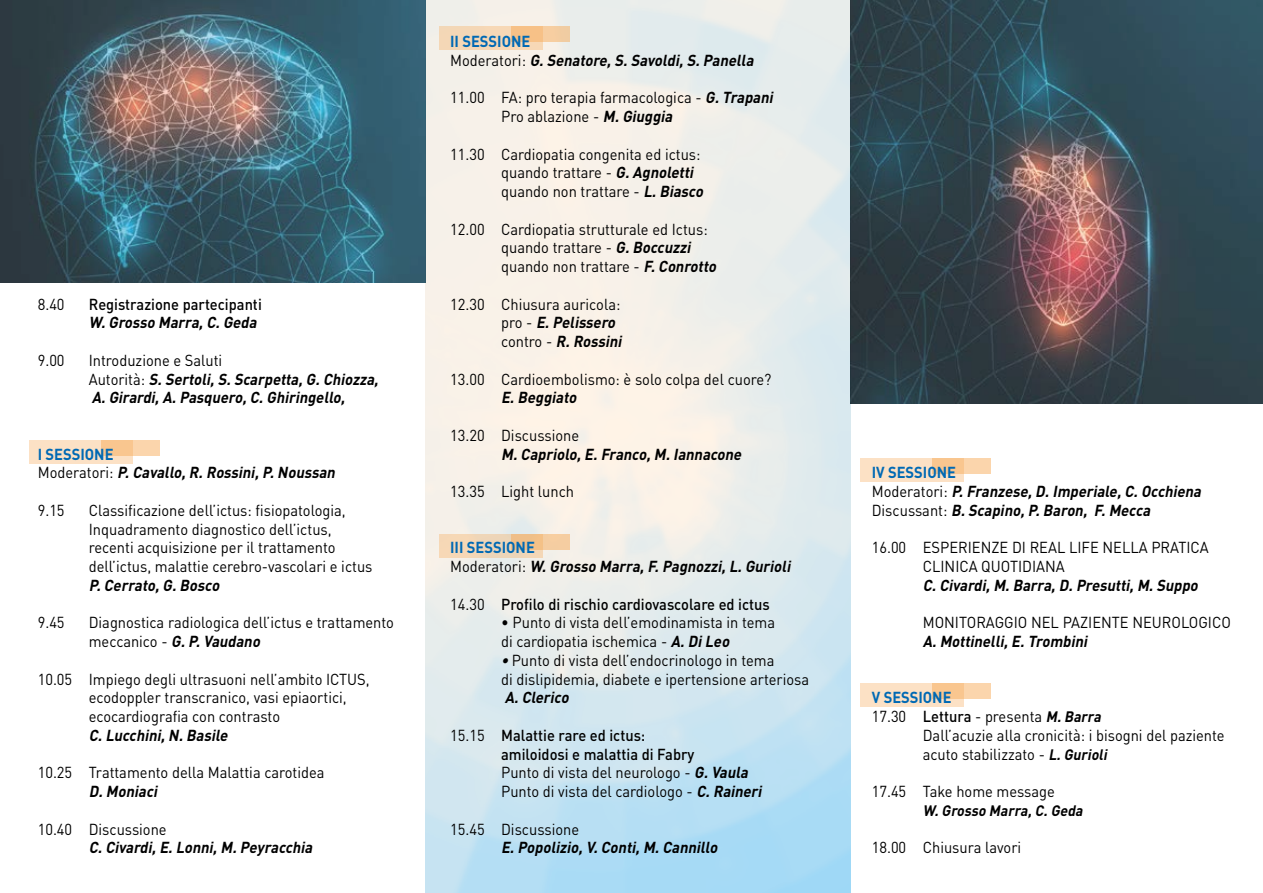
<style>
.page{position:relative;width:1263px;height:893px;background:#fff}
.page>*{position:absolute;margin:0;border:0;box-sizing:border-box;transform-origin:0 0}
.t1{font:15.75px/18.8px "DIN";color:#000;scale:.93 1}
.t2{font:italic 700 15.75px/18.8px "DIN";color:#000;scale:.93 1}
.t3{font:500 15.75px "DIN";color:#000;scale:.93 1}
.t4{font:700 15.75px "DIN";color:#0069b4;scale:.93 1}
.t5{font:italic 700 15px "DIN";color:#000;scale:.93 1}
.s1{font-weight:400;font-style:normal}
.s2{font-style:normal;color:#0069b4}
.s3{font-weight:700;font-style:italic}
.s4{font-weight:400}
.s5{font-weight:500}
.s6{font-weight:700;font-style:italic;font-size:15px}
</style>
<div class="page">
<img style="left:425px;top:0;width:425px;height:893px">
<div style="left:439px;top:27px;width:104px;height:23px;background:#f4d7b6"></div>
<svg style="left:511px;top:27px;width:58px;height:15px"></svg>
<div style="left:439px;top:535px;width:104px;height:23px;background:#f3d7b7"></div>
<svg style="left:511px;top:535px;width:58px;height:15px"></svg>
<div style="left:860px;top:459px;width:104px;height:23px;background:#fce1c5"></div>
<svg style="left:932px;top:459px;width:58px;height:15px"></svg>
<div style="left:860px;top:683px;width:104px;height:23px;background:#fce1c5"></div>
<svg style="left:932px;top:683px;width:58px;height:15px"></svg>
<div style="left:29px;top:440px;width:104px;height:23px;background:#fce1c5"></div>
<svg style="left:101px;top:440px;width:58px;height:15px"></svg>
<img style="left:0;top:0;width:425px;height:283px">
<img style="left:850px;top:0;width:413px;height:403px">
<p class="t1" style="left:38px;top:294px;width:30px">8.40</p>
<p class="t3" style="left:89px;top:294px;width:188px">Registrazione partecipanti</p>
<p class="t2" style="left:89px;top:313px;width:186px">W.Grosso Marra,C.Geda</p>
<p class="t1" style="left:38px;top:350px;width:30px">9.00</p>
<p class="t2" style="left:89px;top:350px;width:316px"><span class="s1">Introduzione e Saluti<br>A u t o r i t à :</span> S.Sertoli,S.Scarpetta,G.Chiozza,<br>A.Girardi,A.Pasquero,C.Ghiringello,</p>
<p class="t2" style="left:38px;top:444px;width:325px"><span class="s2">I SESSIONE<br></span><span class="s1">M o d e r a t o r i :</span> P.Cavallo,R.Rossini,P.Noussan</p>
<p class="t1" style="left:38px;top:500px;width:30px">9.15</p>
<p class="t1" style="left:89px;top:500px;width:307px">Classificazione dell’ictus: fisiopatologia, Inquadramento diagnostico dell’ictus, recenti acquisizione per il trattamento dell’ictus, malattie cerebro-vascolari e ictus</p>
<p class="t2" style="left:89px;top:575px;width:146px">P.Cerrato,G.Bosco</p>
<p class="t1" style="left:38px;top:613px;width:30px">9.45</p>
<p class="t1" style="left:89px;top:613px;width:330px">Diagnostica radiologica dell’ictus e trattamento meccanico - <span class="s3">G.P.Vaudano</span></p>
<p class="t1" style="left:89px;top:669px;width:304px;text-indent:-51px">10.05 Impiego degli ultrasuoni nell’ambito ICTUS, ecodoppler transcranico, vasi epiaortici, ecocardiografia con contrasto</p>
<p class="t2" style="left:89px;top:725px;width:154px">C.Lucchini,N.Basile</p>
<p class="t1" style="left:38px;top:763px;width:310px">10.25 Trattamento della Malattia carotidea</p>
<p class="t2" style="left:89px;top:781px;width:79px">D.Moniaci</p>
<p class="t1" style="left:38px;top:819px;width:140px">10.40 Discussione</p>
<p class="t2" style="left:89px;top:838px;width:246px">C.Civardi,E.Lonni,M.Peyracchia</p>
<p class="t2" style="left:450px;top:31px;width:331px"><span class="s2">II SESSIONE<br></span><span class="s1">M o d e r a t o r i :</span> G.Senatore,S.Savoldi,S.Panella</p>
<p class="t1" style="left:501px;top:88px;width:297px;text-indent:-51px">11.00 FA: pro terapia farmacologica - <span class="s3">G.Trapani<br></span>Pro ablazione - <span class="s3">M.Giuggia</span></p>
<p class="t1" style="left:501px;top:144px;width:222px;text-indent:-51px">11.30 Cardiopatia congenita ed ictus: quando trattare - <span class="s3">G.Agnoletti </span>quando non trattare - <span class="s3">L.Biasco</span></p>
<p class="t1" style="left:501px;top:219px;width:236px;text-indent:-51px">12.00 Cardiopatia strutturale ed Ictus: quando trattare - <span class="s3">G.Boccuzzi </span>quando non trattare - <span class="s3">F.Conrotto</span></p>
<p class="t1" style="left:501px;top:294px;width:135px;text-indent:-51px">12.30 Chiusura auricola: p r o - <span class="s3">E.Pelissero </span>c o n t ro - <span class="s3">R.Rossini</span></p>
<p class="t1" style="left:450px;top:369px;width:347px">13.00 Cardioembolismo: è solo colpa del cuore?</p>
<p class="t2" style="left:501px;top:388px;width:86px">E.Beggiato</p>
<p class="t1" style="left:450px;top:426px;width:140px">13.20 Discussione</p>
<p class="t2" style="left:501px;top:444px;width:263px">M.Capriolo,E.Franco,M.Iannacone</p>
<p class="t1" style="left:450px;top:482px;width:135px">13.35 Light lunch</p>
<p class="t2" style="left:450px;top:538px;width:371px"><span class="s2">III SESSIONE<br></span><span class="s1">M o d e r a t o r i :</span> W.Grosso Marra,F.Pagnozzi,L.Gurioli</p>
<p class="t3" style="left:450px;top:594px;width:345px"><span class="s4">14.30</span> Profilo di rischio cardiovascolare ed ictus</p>
<p class="t1" style="left:501px;top:613px;width:296px">• Punto di vista dell’emodinamista in tema di cardiopatia ischemica - <span class="s3">A.DiLeo</span></p>
<p class="t1" style="left:501px;top:651px;width:333px"><span class="s3">•</span> Punto di vista dell’endocrinologo in tema<br>di dislipidemia, diabete e ipertensione arteriosa</p>
<p class="t2" style="left:505px;top:688px;width:74px">A.Clerico</p>
<p class="t1" style="left:501px;top:726px;width:285px;text-indent:-51px">15.15 <span class="s5">Malattie rare ed ictus:<br>amiloidosi e malattia di Fabry<br></span>Punto di vista del neurologo - <span class="s3">G.Vaula </span>Punto di vista del cardiologo - <span class="s3">C.Raineri</span></p>
<p class="t1" style="left:450px;top:819px;width:140px">15.45 Discussione</p>
<p class="t2" style="left:501px;top:838px;width:238px">E.Popolizio,V.Conti,M.Cannillo</p>
<p class="t2" style="left:872px;top:463px;width:359px"><span class="s2">IV SESSIONE<br></span><span class="s1">M o d e r a t o r i :</span> P.Franzese,D.Imperiale,C.Occhiena<br><span class="s1">D i s c u s s a n t :</span> B.Scapino,P.Baron, F.Mecca</p>
<p class="t1" style="left:923px;top:538px;width:309px;text-indent:-51px">16.00 ESPERIENZE DI REAL LIFE NELLA PRATICA<br>CLINICA QUOTIDIANA</p>
<p class="t2" style="left:923px;top:575px;width:301px">C.Civardi,M.Barra,D.Presutti,M.Suppo</p>
<p class="t1" style="left:923px;top:613px;width:333px">MONITORAGGIO NEL PAZIENTE NEUROLOGICO</p>
<p class="t2" style="left:923px;top:631px;width:182px">A.Mottinelli,E.Trombini</p>
<p class="t4" style="left:872px;top:687px;width:87px">V SESSIONE</p>
<p class="t1" style="left:872px;top:707px;width:251px">17.30 <span class="s5">Lettura</span> - presenta <span class="s6">M.Barra</span></p>
<p class="t1" style="left:923px;top:725px;width:326px">Dall’acuzie alla cronicità: i bisogni del paziente</p>
<p class="t1" style="left:923px;top:744px;width:203px">acuto stabilizzato - <span class="s6">L.Gurioli</span></p>
<p class="t1" style="left:872px;top:782px;width:199px">17.45 Take home message</p>
<p class="t5" style="left:923px;top:801px;width:177px">W.Grosso Marra,C.Geda</p>
<p class="t1" style="left:872px;top:838px;width:162px">18.00 Chiusura lavori</p>
</div>
